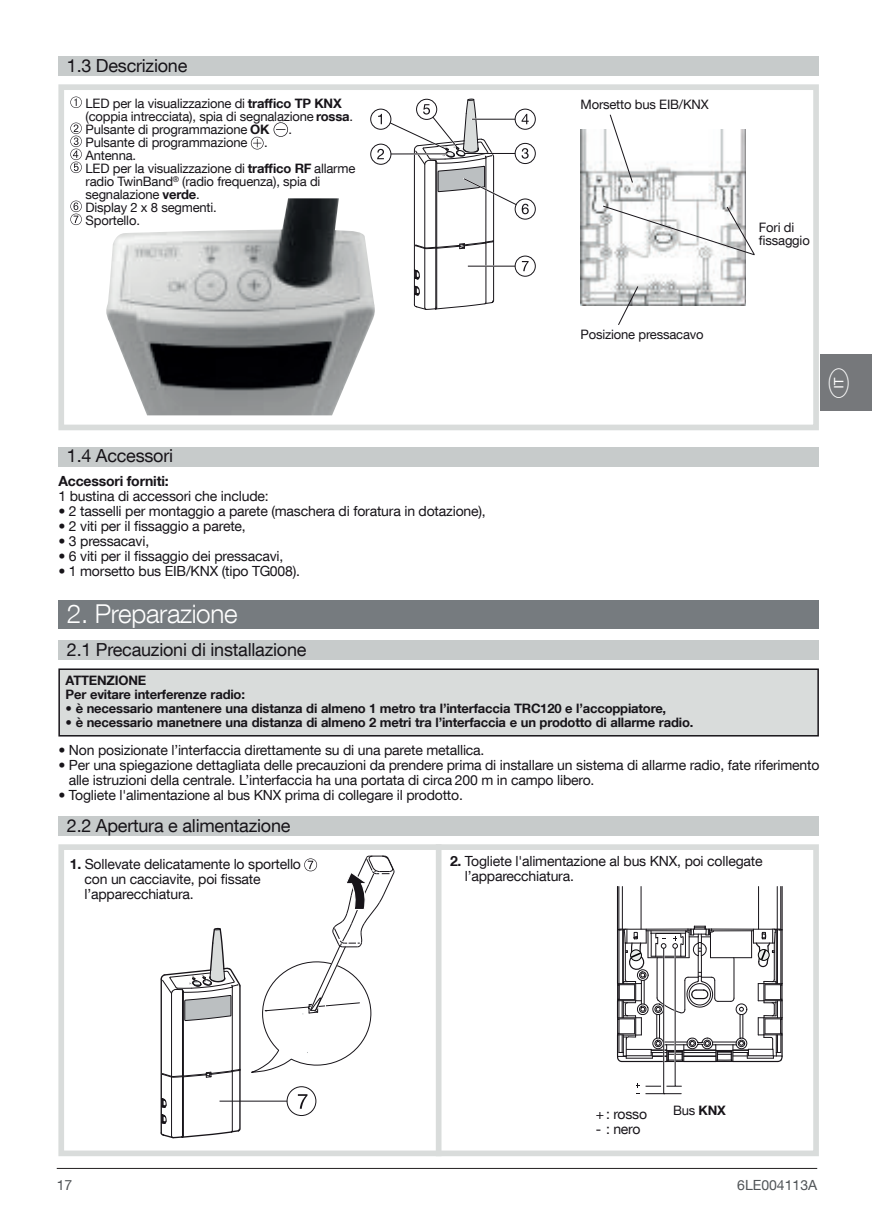
<style>
.page{position:relative;width:874px;height:1225px;background:#fff}
.page>*{position:absolute;margin:0;border:0;box-sizing:border-box;transform-origin:0 0}
.t1{font:300 26px "Helvetica Neue LT Com";letter-spacing:-.015em;color:#fff}
.t2{font:21.6px "Hager Langues";color:#fff}
.t3{font:18px "Helvetica Neue LT Com";letter-spacing:-.015em;color:#171419}
.t4{font:14px/15px "Helvetica Neue LT Com";letter-spacing:-.015em;color:#171419}
.t5{font:700 14px "Helvetica Neue LT Com";letter-spacing:-.015em;color:#171419}
.t6{font:14px "Helvetica Neue LT Com";color:#505457}
.t7{font:13px/13px "Helvetica Neue LT Com";letter-spacing:-.015em;color:#171419}
.t8{font:700 13px/14px "Helvetica Neue LT Com";letter-spacing:-.015em;color:#171419}
.s1{font-weight:700}
</style>
<div class="page">
<hr style="left:57px;top:1168px;width:759px;height:1px;background:#231f20">
<div style="left:58px;top:84px;width:760px;height:346px;border:6px solid #d9dcdb"></div>
<div style="left:58px;top:844px;width:760px;height:312px;border:6px solid #d9dcdb"></div>
<div style="left:58px;top:56px;width:760px;height:20px;background:#c7cbcb"></div>
<div style="left:58px;top:447px;width:760px;height:20px;background:#c7cbcb"></div>
<svg style="left:70px;top:97px;width:12px;height:11px"></svg>
<svg style="left:273px;top:122px;width:15px;height:15px"></svg>
<svg style="left:251px;top:137px;width:12px;height:12px"></svg>
<svg style="left:70px;top:123px;width:12px;height:50px"></svg>
<svg style="left:70px;top:201px;width:12px;height:24px"></svg>
<div style="left:514px;top:109px;width:21px;height:20px;border:1px solid #171419;border-radius:50%"></div>
<svg style="left:515px;top:143px;width:20px;height:20px"></svg>
<div style="left:514px;top:143px;width:21px;height:21px;border:1px solid #171419;border-radius:50%"></div>
<div style="left:514px;top:256px;width:21px;height:20px;border:1px solid #171419;border-radius:50%"></div>
<svg style="left:370px;top:109px;width:20px;height:20px"></svg>
<div style="left:370px;top:109px;width:21px;height:20px;border:1px solid #171419;border-radius:50%"></div>
<svg style="left:515px;top:199px;width:20px;height:20px"></svg>
<div style="left:514px;top:199px;width:21px;height:20px;border:1px solid #171419;border-radius:50%"></div>
<svg style="left:370px;top:144px;width:21px;height:20px"></svg>
<div style="left:370px;top:144px;width:21px;height:20px;border:1px solid #171419;border-radius:50%"></div>
<svg style="left:377px;top:99px;width:151px;height:211px"></svg>
<img style="left:580px;top:130px;width:165px;height:176px">
<svg style="left:608px;top:114px;width:25px;height:70px"></svg>
<svg style="left:616px;top:285px;width:23px;height:40px"></svg>
<svg style="left:601px;top:205px;width:154px;height:51px"></svg>
<div style="left:58px;top:600px;width:760px;height:29px;background:#767b7f"></div>
<div style="left:58px;top:816px;width:760px;height:19px;background:#c7cbcb"></div>
<div style="left:58px;top:640px;width:760px;height:20px;background:#c7cbcb"></div>
<div style="left:59px;top:669px;width:758px;height:67px;background:#d9dcdb"></div>
<div style="left:58px;top:668px;width:760px;height:68px;border:2px solid #171419"></div>
<div style="left:435px;top:844px;width:6px;height:312px;background:#d9dcdb"></div>
<hr style="left:776px;top:886px;width:1px;height:43px;background:#171419">
<hr style="left:621px;top:886px;width:1px;height:43px;background:#171419">
<hr style="left:781px;top:886px;width:1px;height:44px;background:#171419">
<hr style="left:616px;top:886px;width:2px;height:44px;background:#171419">
<hr style="left:757px;top:886px;width:1px;height:43px;background:#171419">
<hr style="left:640px;top:886px;width:1px;height:43px;background:#171419">
<hr style="left:618px;top:886px;width:1px;height:43px;background:#171419">
<hr style="left:780px;top:886px;width:1px;height:43px;background:#171419">
<svg style="left:616px;top:925px;width:166px;height:169px"></svg>
<svg style="left:160px;top:855px;width:234px;height:283px"></svg>
<img style="left:106px;top:198px;width:269px;height:217px">
<div style="left:819px;top:354px;width:52px;height:56px;background:#76787b"></div>
<p class="t3" style="left:67px;top:54px;width:122px">1.3 Descrizione</p>
<p class="t7" style="left:85px;top:96px;width:269px">LED per la visualizzazione di <span class="s1">traffico TP KNX </span>(coppia intrecciata), spia di segnalazione <span class="s1">rossa</span>.<br>Pulsante di programmazione <span class="s1">OK</span></p>
<p class="t7" style="left:288px;top:122px;width:5px">.</p>
<p class="t7" style="left:85px;top:135px;width:163px">Pulsante di programmazione</p>
<p class="t7" style="left:264px;top:135px;width:5px">.</p>
<p class="t7" style="left:85px;top:148px;width:271px">Antenna.<br>LED per la visualizzazione di <span class="s1">traffico RF</span> allarme radio TwinBand<sup>®</sup> (radio frequenza), spia di segnalazione <span class="s1">verde</span>.<br>Display 2 x 8 segmenti.<br>Sportello.</p>
<p class="t7" style="left:580px;top:98px;width:130px">Morsetto bus EIB/KNX</p>
<p class="t7" style="left:758px;top:220px;width:52px">Fori di fissaggio</p>
<p class="t7" style="left:580px;top:327px;width:125px">Posizione pressacavo</p>
<h2 class="t2" style="left:828px;top:398px;width:34px;rotate:-90deg">y</h2>
<p class="t3" style="left:67px;top:444px;width:108px">1.4 Accessori</p>
<p class="t5" style="left:58px;top:472px;width:112px">Accessori forniti:</p>
<p class="t4" style="left:58px;top:488px;width:212px">1 bustina di accessori che include:</p>
<p class="t4" style="left:58px;top:503px;width:428px">• 2 tasselli per montaggio a parete (maschera di foratura in dotazione),</p>
<p class="t4" style="left:58px;top:518px;width:189px">• 2 viti per il fissaggio a parete,</p>
<p class="t4" style="left:58px;top:533px;width:92px">• 3 pressacavi,</p>
<p class="t4" style="left:58px;top:548px;width:226px">• 6 viti per il fissaggio dei pressacavi,</p>
<p class="t4" style="left:58px;top:563px;width:243px">• 1 morsetto bus EIB/KNX (tipo TG008).</p>
<h1 class="t1" style="left:67px;top:598px;width:172px">2. Preparazione</h1>
<p class="t3" style="left:67px;top:638px;width:241px">2.1 Precauzioni di installazione</p>
<p class="t8" style="left:66px;top:673px;width:181px">ATTENZIONE<br>Per evitare interferenze radio:</p>
<p class="t8" style="left:66px;top:701px;width:602px">• è necessario mantenere una distanza di almeno 1 metro tra l’interfaccia TRC120 e l’accoppiatore,</p>
<p class="t8" style="left:66px;top:715px;width:629px">• è necessario manetnere una distanza di almeno 2 metri tra l’interfaccia e un prodotto di allarme radio.</p>
<p class="t4" style="left:58px;top:742px;width:427px">• Non posizionate l’interfaccia direttamente su di una parete metallica.</p>
<p class="t4" style="left:69px;top:757px;width:752px;text-indent:-10px">• Per una spiegazione dettagliata delle precauzioni da prendere prima di installare un sistema di allarme radio, fate riferimento alle istruzioni della centrale. L’interfaccia ha una portata di circa 200 m in campo libero.</p>
<p class="t4" style="left:58px;top:787px;width:406px">• Togliete l'alimentazione al bus KNX prima di collegare il prodotto.</p>
<p class="t3" style="left:67px;top:814px;width:225px">2.2 Apertura e alimentazione</p>
<p class="t4" style="left:84px;top:856px;width:218px;text-indent:-15px"><span class="s1">1.</span> Sollevate delicatamente lo sportello con un cacciavite, poi fissate l’apparecchiatura.</p>
<p class="t4" style="left:464px;top:853px;width:299px;text-indent:-15px"><span class="s1">2.</span> Togliete l'alimentazione al bus KNX, poi collegate l’apparecchiatura.</p>
<p class="t4" style="left:595px;top:1105px;width:53px">+: rosso</p>
<p class="t4" style="left:595px;top:1120px;width:46px">- : nero</p>
<p class="t7" style="left:672px;top:1103px;width:54px">Bus <span class="s1">KNX</span></p>
<p class="t6" style="left:57px;top:1176px;width:17px">17</p>
<p class="t6" style="left:736px;top:1176px;width:81px">6LE004113A</p>
</div>
